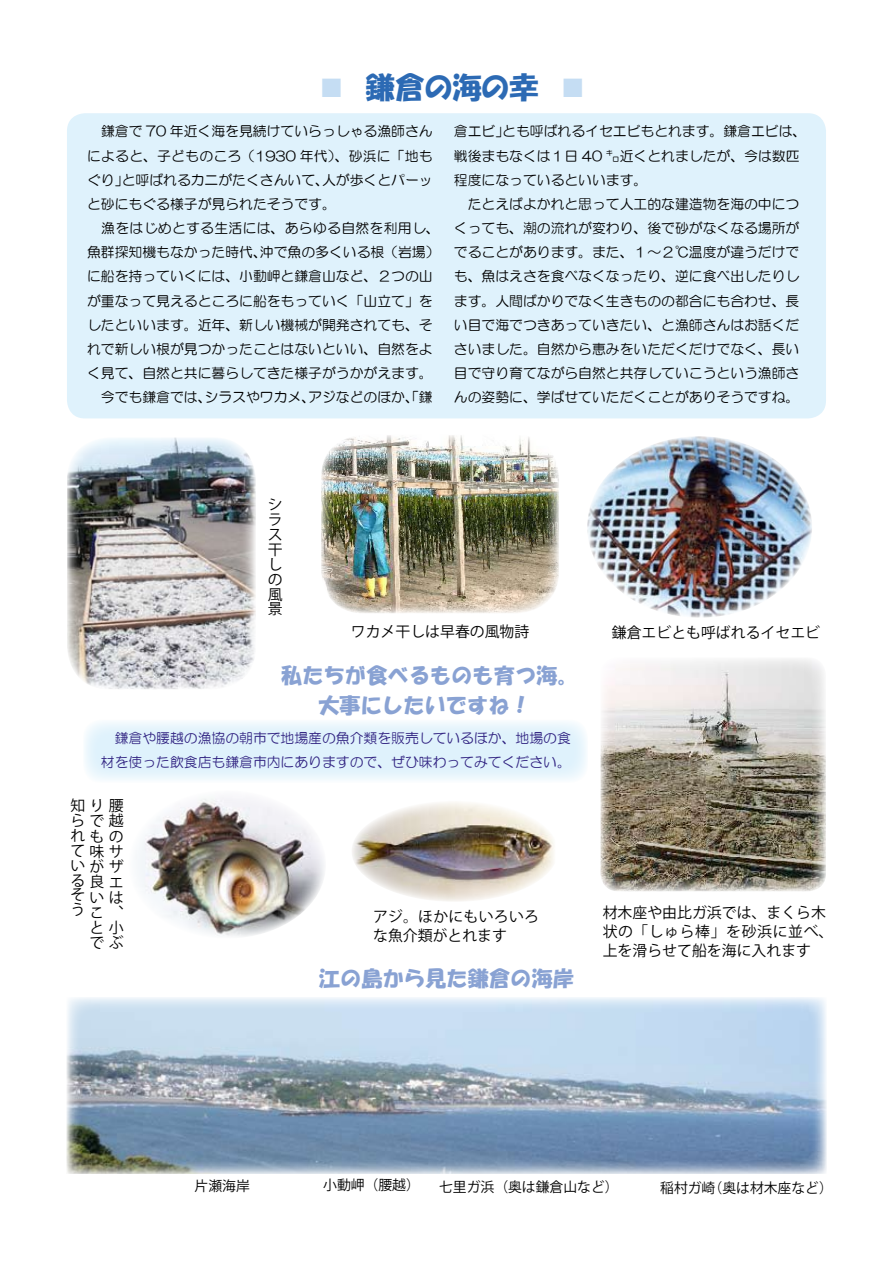
<style>
.page{position:relative;width:893px;height:1263px;background:#fff}
.page>*{position:absolute;margin:0;border:0;box-sizing:border-box;transform-origin:0 0}
.t1{font:29.7px "HGP Soei Kakupoptai";color:#2c6ab4}
.t2{font:25.5px "HG Maru Gothic MPRO";color:#c5ddf3}
.t3{font:21.3px/29.7px "HGS Soei Kakupoptai";color:#89a2d3;text-align:center}
.t4{font:14.85px/14.9px "Koz Go Std";color:#000}
.t5{font:13.8px/24.2px "HG Maru Gothic MPRO";color:#000;text-align:right}
.t6{font:13.8px/24.2px "HG Maru Gothic MPRO";color:#302281}
.t7{font:13.8px "Koz Go Std";color:#000}
.t8{font:13.8px "HG Maru Gothic MPRO";letter-spacing:.025em;color:#000}
</style>
<div class="page">
<svg style="left:83px;top:720px;width:505px;height:63px;fill:#dff2fc"></svg>
<img style="left:67px;top:437px;width:189px;height:252px;border-radius:43px">
<img style="left:321px;top:435px;width:238px;height:178px;border-radius:43px">
<img style="left:587px;top:436px;width:225px;height:182px;border-radius:50%">
<img style="left:600px;top:657px;width:226px;height:234px;border-radius:18px">
<img style="left:129px;top:790px;width:197px;height:148px;border-radius:50%">
<img style="left:67px;top:997px;width:759px;height:177px">
<div style="left:67px;top:113px;width:759px;height:305px;background:#dff2fc;border-radius:18px"></div>
<img style="left:352px;top:802px;width:202px;height:99px">
<h1 class="t1" style="left:366px;top:73px;width:175px">鎌倉の海の幸</h1>
<h2 class="t2" style="left:319px;top:75px;width:27px">■</h2>
<p class="t5" style="left:87px;top:119px;width:347px">　鎌倉で 70 年近く海を見続けていらっしゃる漁師さんによると、子どものころ（1930 年代）、砂浜に「地も人が歩くとパーッ</p>
<h2 class="t2" style="left:560px;top:75px;width:27px">■</h2>
<p class="t5" style="left:502px;top:119px;width:306px">とも呼ばれるイセエビもとれます。鎌倉エビは、</p>
<p class="t5" style="left:454px;top:119px;width:347px;text-align:left">倉エビ」<br>戦後まもなくは１日 40 ㌔近くとれましたが、今は数匹程度になっているといいます。<br>　たとえばよかれと思って人工的な建造物を海の中につくっても、潮の流れが変わり、後で砂がなくなる場所がでることがあります。また、１～２℃温度が違うだけでも、魚はえさを食べなくなったり、逆に食べ出したりします。人間ばかりでなく生きものの都合にも合わせ、長い目で海でつきあっていきたい、と漁師さんはお話くださいました。自然から恵みをいただくだけでなく、長い目で守り育てながら自然と共存していこうという漁師さんの姿勢に、学ばせていただくことがありそうですね。</p>
<p class="t5" style="left:122px;top:168px;width:209px">と呼ばれるカニがたくさんいて、</p>
<p class="t5" style="left:87px;top:168px;width:43px">ぐり」</p>
<p class="t5" style="left:87px;top:192px;width:250px">と砂にもぐる様子が見られたそうです。</p>
<p class="t8" style="left:87px;top:221px;width:354px">　漁をはじめとする生活には、あらゆる自然を利用し、</p>
<p class="t5" style="left:260px;top:240px;width:181px">沖で魚の多くいる根（岩場(</p>
<p class="t5" style="left:87px;top:240px;width:181px">魚群探知機もなかった時代、</p>
<p class="t5" style="left:87px;top:264px;width:347px">に船を持っていくには、小動岬と鎌倉山など、２つの山</p>
<p class="t5" style="left:87px;top:289px;width:347px">が重なって見えるところに船をもっていく「山立て」を</p>
<p class="t5" style="left:87px;top:313px;width:347px">したといいます。近年、新しい機械が開発されても、そ</p>
<p class="t5" style="left:87px;top:337px;width:347px">れで新しい根が見つかったことはないといい、自然をよ</p>
<p class="t5" style="left:87px;top:361px;width:347px">く見て、自然と共に暮らしてきた様子がうかがえます。</p>
<p class="t5" style="left:308px;top:385px;width:126px">アジなどのほか、「鎌</p>
<p class="t5" style="left:87px;top:385px;width:126px">　今でも鎌倉では、</p>
<p class="t5" style="left:205px;top:385px;width:112px">シラスやワカメ、</p>
<p class="t4" style="left:268px;top:498px;width:16px;text-align:justify">シラス干しの風景</p>
<p class="t4" style="left:351px;top:625px;width:180px">ワカメ干しは早春の風物詩</p>
<h3 class="t3" style="left:281px;top:661px;width:299px">私たちが食べるものも育つ海。大事にしたいですね!</h3>
<p class="t6" style="left:101px;top:726px;width:471px">　鎌倉や腰越の漁協の朝市で地場産の魚介類を販売しているほか、地場の食材を使った飲食店も鎌倉市内にありますので、ぜひ味わってみてください。</p>
<p class="t4" style="left:70px;top:799px;width:55px;line-height:15.3px">知り<br>らで越れものて味サいがザ</p>
<p class="t4" style="left:70px;top:873px;width:15px;text-align:justify">るそう</p>
<p class="t4" style="left:90px;top:875px;width:35px">良エいはこ<br>と小でぶ</p>
<p class="t4" style="left:109px;top:799px;width:16px">腰</p>
<p class="t4" style="left:109px;top:905px;width:16px">、</p>
<p class="t4" style="left:373px;top:907px;width:167px;line-height:19.2px">アジ。ほかにもいろいろな魚介類がとれます</p>
<h3 class="t3" style="left:319px;top:963px;width:257px">江の島から見た鎌倉の海岸</h3>
<p class="t4" style="left:612px;top:626px;width:210px">鎌倉エビとも呼ばれるイセエビ</p>
<p class="t4" style="left:603px;top:904px;width:232px;line-height:19.2px">材木座や由比ガ浜では、まくら木状の「しゅら棒」を砂浜に並べ、上を滑らせて船を海に入れます</p>
<p class="t7" style="left:195px;top:1177px;width:57px">片瀬海岸</p>
<p class="t7" style="left:323px;top:1177px;width:98px">小動岬（腰越）</p>
<p class="t7" style="left:439px;top:1178px;width:181px">七里ガ浜（奥は鎌倉山など）</p>
<p class="t7" style="left:660px;top:1179px;width:57px">稲村ガ崎</p>
<p class="t7" style="left:708px;top:1179px;width:126px">（奥は材木座など(</p>
</div>
